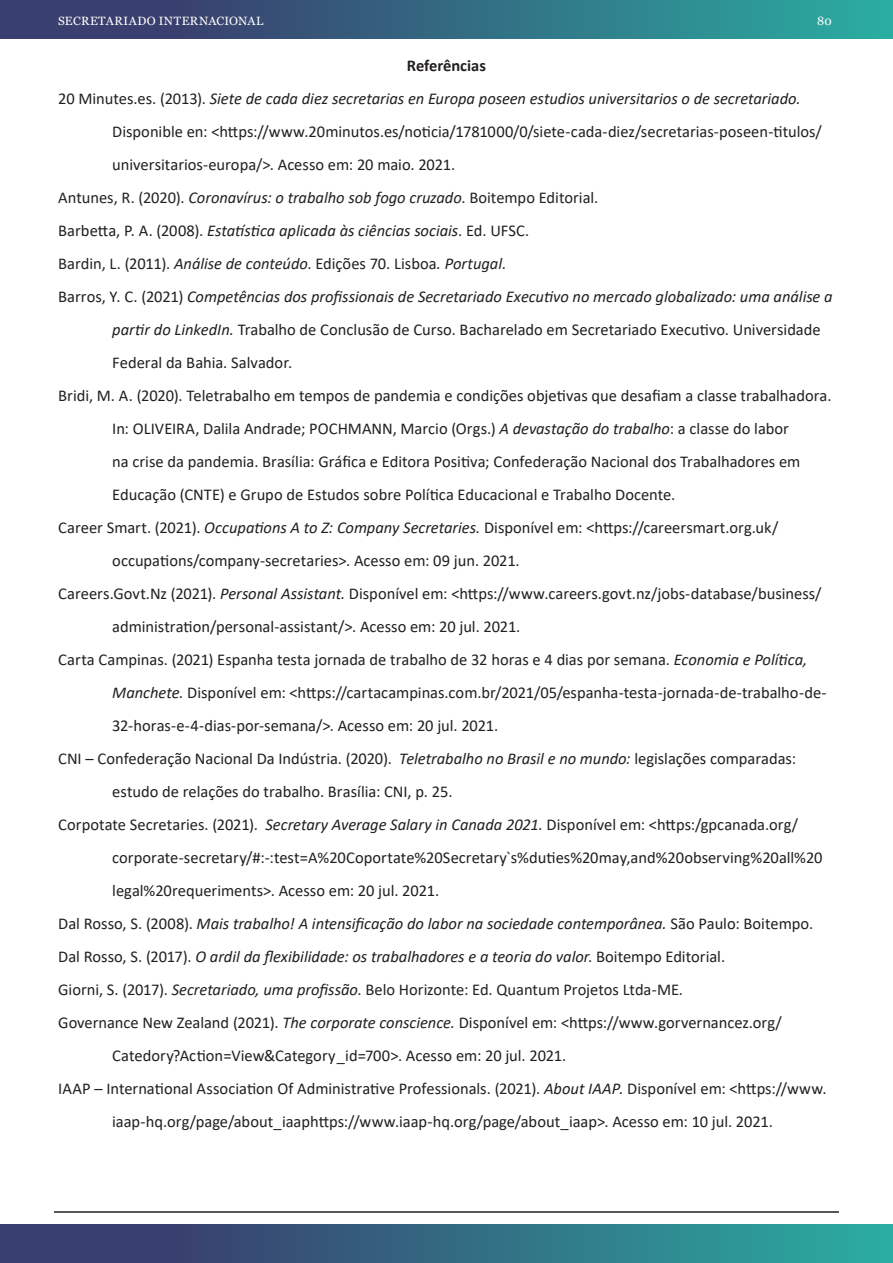
<style>
.page{position:relative;width:893px;height:1263px;background:#fff}
.page>*{position:absolute;margin:0;border:0;box-sizing:border-box;transform-origin:0 0}
.Referencias{font:16.5px/33px "Calibri";color:#231f20}
.Referencias-2{font:italic 16.5px "Calibri";color:#231f20}
.Referencias-3{font:16.5px "Calibri";letter-spacing:-.005em;color:#222}
.Título_Nivel_1{font:700 16.5px "Calibri";color:#231f20}
.t1{font:12px "Georgia";letter-spacing:.025em;color:#fff}
.s1{font-style:italic}
.s2{font-style:normal}
</style>
<div class="page">
<div style="left:0;top:0;width:893px;height:38px;background:linear-gradient(to right,#3b2e66,#2baaa0)"></div>
<div style="left:0;top:1225px;width:893px;height:38px;background:linear-gradient(to right,#3b2e66,#2baaa0)"></div>
<hr style="left:54px;top:1211px;width:785px;height:2px;background:#231f20">
<p class="t1" style="left:58px;top:13px;width:207px">SECRETARIADO INTERNACIONAL</p>
<p class="t1" style="left:817px;top:13px;width:16px">80</p>
<p class="Título_Nivel_1" style="left:407px;top:53px;width:81px">Referências</p>
<p class="Referencias" style="left:112px;top:81px;width:711px;text-indent:-54px">20 Minutes.es. (2013). <span class="s1">Siete de cada diez secretarias en Europa poseen estudios universitarios o de secretariado.<br></span>Disponible en: &lt;https://www.20minutos.es/noticia/1781000/0/siete-cada-diez/secretarias-poseen-titulos/ universitarios-europa/&gt;. Acesso em: 20 maio. 2021.</p>
<p class="Referencias-3" style="left:58px;top:186px;width:542px">Antunes, R. (2020). <span class="s1">Coronavírus: o trabalho sob fogo cruzado</span>. Boitempo Editorial.</p>
<p class="Referencias-2" style="left:58px;top:219px;width:473px"><span class="s2">Barbetta, P. A. (2008).</span> Estatística aplicada às ciências sociais<span class="s2">. Ed. UFSC.</span></p>
<p class="Referencias-3" style="left:58px;top:252px;width:449px">Bardin, L. (2011). <span class="s1">Análise de conteúdo</span>. Edições 70. Lisboa<span class="s1">. Portugal</span>.</p>
<p class="Referencias" style="left:112px;top:279px;width:722px;text-indent:-54px">Barros, Y. C. (2021) <span class="s1">Competências dos profissionais de Secretariado Executivo no mercado globalizado: uma análise a partir do LinkedIn.</span> Trabalho de Conclusão de Curso. Bacharelado em Secretariado Executivo. Universidade<br>Federal da Bahia. Salvador.</p>
<p class="Referencias" style="left:112px;top:378px;width:721px;text-indent:-54px">Bridi, M. A. (2020). Teletrabalho em tempos de pandemia e condições objetivas que desafiam a classe trabalhadora.<br>In: OLIVEIRA, Dalila Andrade; POCHMANN, Marcio (Orgs.) <span class="s1">A devastação do trabalho</span>: a classe do labor<br>na crise da pandemia. Brasília: Gráfica e Editora Positiva; Confederação Nacional dos Trabalhadores em Educação (CNTE) e Grupo de Estudos sobre Política Educacional e Trabalho Docente.</p>
<p class="Referencias" style="left:112px;top:510px;width:668px;text-indent:-54px">Career Smart. (2021). <span class="s1">Occupations A to Z: Company Secretaries.</span> Disponível em: &lt;https://careersmart.org.uk/ occupations/company-secretaries&gt;. Acesso em: 09 jun. 2021.</p>
<p class="Referencias" style="left:112px;top:576px;width:711px;text-indent:-54px">Careers.Govt.Nz (2021). <span class="s1">Personal Assistant.</span> Disponível em: &lt;https://www.careers.govt.nz/jobs-database/business/ administration/personal-assistant/&gt;. Acesso em: 20 jul. 2021.</p>
<p class="Referencias" style="left:112px;top:642px;width:716px;text-indent:-54px">Carta Campinas. (2021) Espanha testa jornada de trabalho de 32 horas e 4 dias por semana. <span class="s1">Economia e Política,<br>Manchete.</span> Disponível em: &lt;https://cartacampinas.com.br/2021/05/espanha-testa-jornada-de-trabalho-de-<br>32-horas-e-4-dias-por-semana/&gt;. Acesso em: 20 jul. 2021.</p>
<p class="Referencias" style="left:112px;top:741px;width:685px;text-indent:-54px">CNI – Confederação Nacional Da Indústria. (2020). <span class="s1">Teletrabalho no Brasil e no mundo:</span> legislações comparadas: estudo de relações do trabalho. Brasília: CNI, p. 25.</p>
<p class="Referencias" style="left:112px;top:807px;width:712px;text-indent:-54px">Corpotate Secretaries. (2021). <span class="s1">Secretary Average Salary in Canada 2021.</span> Disponível em: &lt;https:/gpcanada.org/ corporate-secretary/#:-:test=A%20Coportate%20Secretary`s%duties%20may,and%20observing%20all%20 legal%20requeriments&gt;. Acesso em: 20 jul. 2021.</p>
<p class="Referencias-2" style="left:58px;top:912px;width:756px"><span class="s2">Dal Rosso, S. (2008).</span> Mais trabalho! A intensificação do labor na sociedade contemporânea. <span class="s2">São Paulo: Boitempo.</span></p>
<p class="Referencias-2" style="left:58px;top:945px;width:668px"><span class="s2">Dal Rosso, S. (2017).</span> O ardil da flexibilidade: os trabalhadores e a teoria do valor<span class="s2">. Boitempo Editorial.</span></p>
<p class="Referencias-3" style="left:58px;top:978px;width:626px">Giorni, S. (2017). <span class="s1">Secretariado, uma profissão</span>. Belo Horizonte: Ed. Quantum Projetos Ltda-ME.</p>
<p class="Referencias" style="left:112px;top:1005px;width:671px;text-indent:-54px">Governance New Zealand (2021). <span class="s1">The corporate conscience.</span> Disponível em: &lt;https://www.gorvernancez.org/<br>Catedory?Action=View&amp;Category_id=700&gt;. Acesso em: 20 jul. 2021.</p>
<p class="Referencias" style="left:58px;top:1071px;width:770px;text-align:center">IAAP – International Association Of Administrative Professionals. (2021). <span class="s1">About IAAP.</span> Disponível em: &lt;https://www. iaap-hq.org/page/about_iaaphttps://www.iaap-hq.org/page/about_iaap&gt;. Acesso em: 10 jul. 2021.</p>
</div>
